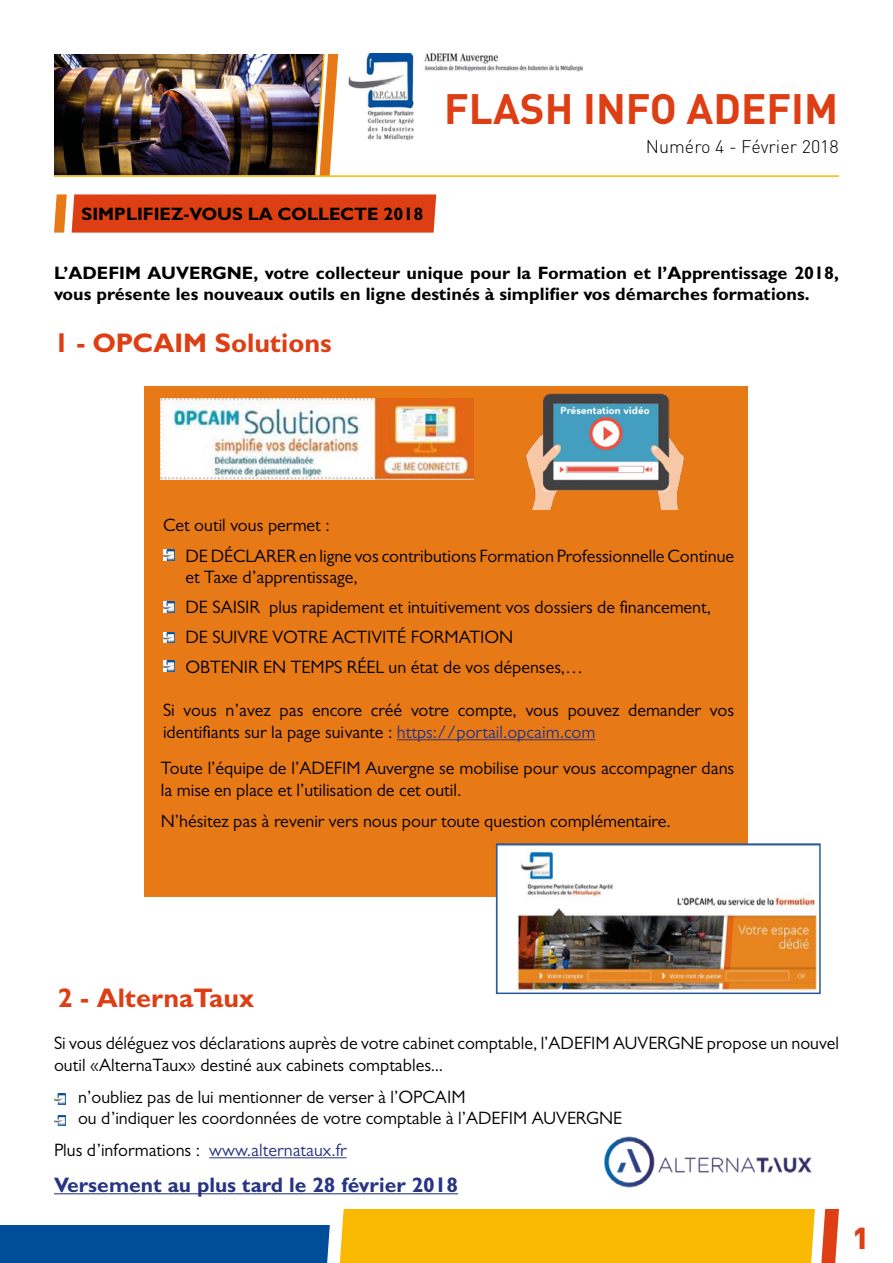
<style>
.page{position:relative;width:893px;height:1263px;background:#fff}
.page>*{position:absolute;margin:0;border:0;box-sizing:border-box;transform-origin:0 0}
.t1{font:700 42px "DIN";color:#de3e13}
.t2{font:900 30px "DIN";color:#de3e13}
.t3{font:700 27px "Gill Sans MT Pro";color:#de3e13}
.t4{font:700 21px "Gill Sans MT Pro";color:#283583}
.t5{font:18px/21.6px "Gill Sans MT Pro";color:#000}
.t6{font:700 18px/21.6px "Gill Sans MT Pro";color:#000}
.t7{font:300 18px "DIN";color:#000}
.s1{color:#283583}
</style>
<div class="page">
<img style="left:54px;top:54px;width:260px;height:121px">
<svg style="left:0;top:1209px;width:839px;height:54px;background:#b4a350"></svg>
<img style="left:348px;top:54px;width:235px;height:85px">
<svg style="left:314px;top:54px;width:24px;height:121px"></svg>
<hr style="left:54px;top:175px;width:785px;height:2px;background:#f9b900">
<svg style="left:54px;top:194px;width:382px;height:39px;background:#df481e"></svg>
<div style="left:145px;top:386px;width:603px;height:510px;background:#e77917"></div>
<hr style="left:397px;top:739px;width:198px;height:1px;background:#283583">
<svg style="left:163px;top:602px;width:11px;height:11px"></svg>
<svg style="left:163px;top:632px;width:11px;height:11px"></svg>
<svg style="left:163px;top:661px;width:11px;height:11px"></svg>
<svg style="left:163px;top:550px;width:11px;height:10px"></svg>
<img style="left:161px;top:398px;width:312px;height:81px">
<img style="left:499px;top:846px;width:319px;height:145px">
<div style="left:496px;top:843px;width:325px;height:151px;border:2px solid #275b9b"></div>
<hr style="left:209px;top:1157px;width:138px;height:1px;background:#283583">
<hr style="left:54px;top:1193px;width:404px;height:1px;background:#283583">
<svg style="left:54px;top:1093px;width:11px;height:11px"></svg>
<svg style="left:54px;top:1115px;width:11px;height:11px"></svg>
<img style="left:604px;top:1136px;width:208px;height:52px">
<img style="left:526px;top:393px;width:158px;height:116px">
<h1 class="t1" style="left:444px;top:82px;width:396px">FLASH INFO ADEFIM</h1>
<p class="t6" style="left:82px;top:202px;width:343px">SIMPLIFIEZ-VOUS LA COLLECTE 2018</p>
<p class="t7" style="left:646px;top:136px;width:194px">Numéro 4 - Février 2018</p>
<p class="t6" style="left:54px;top:261px;width:786px">L’ADEFIM AUVERGNE, votre collecteur unique pour la Formation et l’Apprentissage 2018, vous présente les nouveaux outils en ligne destinés à simplifier vos démarches formations.</p>
<h3 class="t3" style="left:54px;top:326px;width:279px">1 - OPCAIM Solutions</h3>
<p class="t5" style="left:185px;top:509px;width:550px;line-height:30.8px;text-indent:-23px">Cet outil vous permet :<br>DE DÉCLARER en ligne vos contributions Formation Professionnelle Continue</p>
<p class="t5" style="left:185px;top:562px;width:527px;line-height:30px">et Taxe d’apprentissage,<br>DE SAISIR plus rapidement et intuitivement vos dossiers de financement, DE SUIVRE VOTRE ACTIVITÉ FORMATION<br>OBTENIR EN TEMPS RÉEL un état de vos dépenses,…</p>
<p class="t5" style="left:163px;top:699px;width:573px">Si vous n’avez pas encore créé votre compte, vous pouvez demander vos identifiants sur la page suivante : <span class="s1">https://portail.opcaim.com</span></p>
<p class="t5" style="left:161px;top:757px;width:575px">Toute l’équipe de l’ADEFIM Auvergne se mobilise pour vous accompagner dans la mise en place et l’utilisation de cet outil.</p>
<p class="t5" style="left:161px;top:810px;width:511px">N’hésitez pas à revenir vers nous pour toute question complémentaire.</p>
<h3 class="t3" style="left:58px;top:981px;width:198px">2 - AlternaTaux</h3>
<p class="t5" style="left:54px;top:1032px;width:786px">Si vous déléguez vos déclarations auprès de votre cabinet comptable, l’ADEFIM AUVERGNE propose un nouvel outil «AlternaTaux» destiné aux cabinets comptables...</p>
<p class="t5" style="left:78px;top:1086px;width:546px">n’oubliez pas de lui mentionner de verser à l’OPCAIM<br>ou d’indiquer les coordonnées de votre comptable à l’ADEFIM AUVERGNE</p>
<p class="t5" style="left:54px;top:1139px;width:294px">Plus d’informations : <span class="s1">www.alternataux.fr</span></p>
<p class="t4" style="left:54px;top:1171px;width:406px">Versement au plus tard le 28 février 2018</p>
<h2 class="t2" style="left:853px;top:1217px;width:18px">1</h2>
</div>
